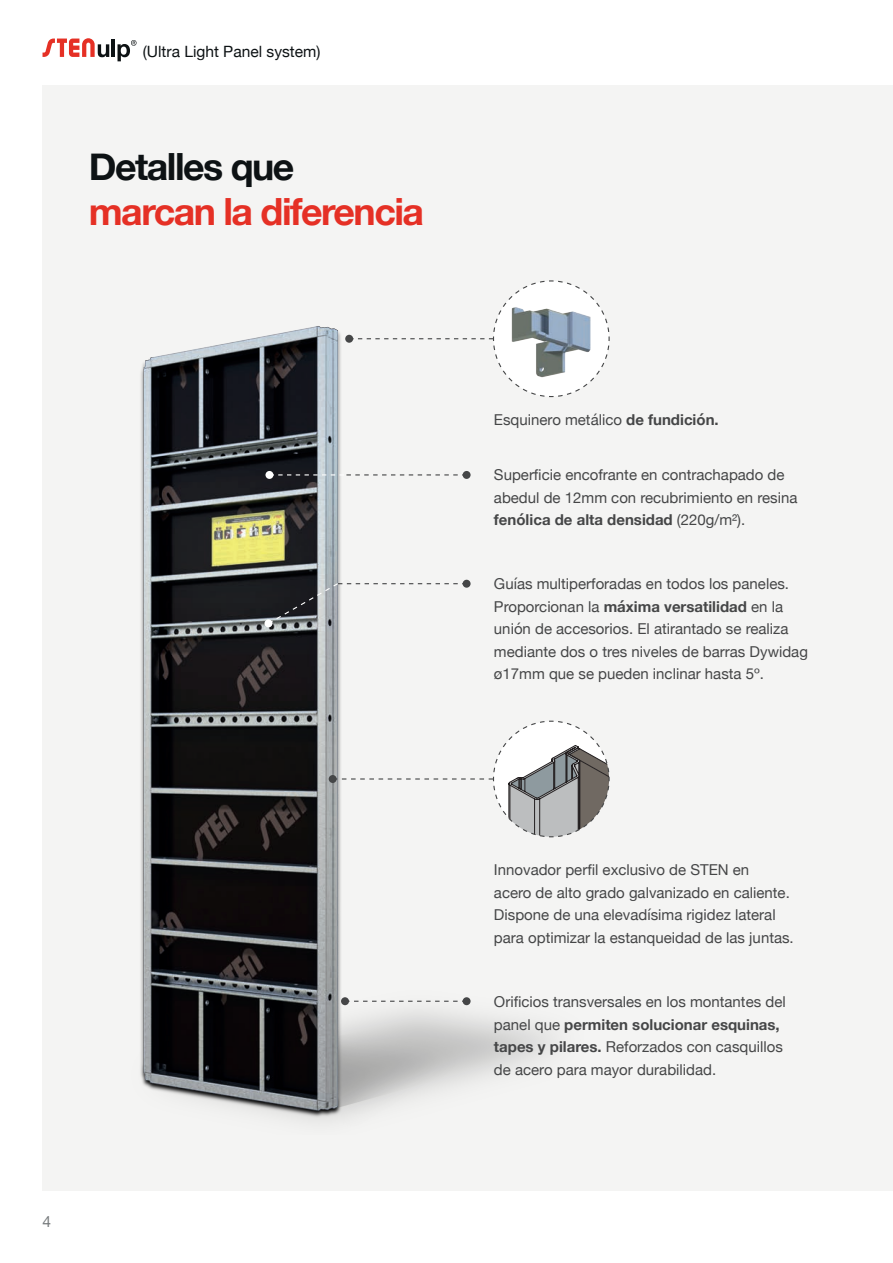
<style>
.page{position:relative;width:893px;height:1263px;background:#fff}
.page>*{position:absolute;margin:0;border:0;box-sizing:border-box;transform-origin:0 0}
.t1{font:700 37.5px "Helvetica Neue";letter-spacing:-.04em;color:#e53025}
.t2{font:700 37.5px "Helvetica Neue";letter-spacing:-.04em;color:#0d1214}
.t3{font:15.6px "Helvetica Neue";color:#0d1214}
.t4{font:15.6px "Helvetica Neue";color:#75797b}
.t5{font:15px/22.5px "Helvetica Neue";color:#454647}
.s1{font-weight:700}
</style>
<div class="page">
<div style="left:43px;top:85px;width:850px;height:1106px;background:#f4f4f3"></div>
<hr style="left:112px;top:40px;width:3px;height:17px;background:#0d1214">
<svg style="left:118px;top:40px;width:18px;height:21px"></svg>
<svg style="left:43px;top:38px;width:66px;height:19px"></svg>
<img style="left:140px;top:326px;width:414px;height:795px">
<svg style="left:349px;top:1001px;width:114px;height:1px"></svg>
<div style="left:341px;top:997px;width:8px;height:8px;background:#454647;border-radius:50%"></div>
<div style="left:463px;top:997px;width:8px;height:8px;background:#454647;border-radius:50%"></div>
<div style="left:463px;top:580px;width:8px;height:8px;background:#454647;border-radius:50%"></div>
<div style="left:463px;top:471px;width:8px;height:8px;background:#454647;border-radius:50%"></div>
<svg style="left:267px;top:582px;width:200px;height:43px"></svg>
<div style="left:264px;top:619px;width:8px;height:8px;background:#fff;border-radius:50%"></div>
<svg style="left:273px;top:474px;width:190px;height:1px"></svg>
<div style="left:265px;top:471px;width:8px;height:8px;background:#fff;border-radius:50%"></div>
<svg style="left:333px;top:720px;width:277px;height:118px"></svg>
<div style="left:329px;top:775px;width:8px;height:8px;background:#454647;border-radius:50%"></div>
<div style="left:345px;top:335px;width:8px;height:8px;background:#454647;border-radius:50%"></div>
<svg style="left:349px;top:280px;width:261px;height:118px"></svg>
<p class="t3" style="left:143px;top:40px;width:179px">(Ultra Light Panel system)</p>
<h1 class="t2" style="left:89px;top:137px;width:207px">Detalles que</h1>
<h1 class="t1" style="left:89px;top:182px;width:337px">marcan la diferencia</h1>
<p class="t4" style="left:43px;top:1210px;width:10px">4</p>
<p class="t5" style="left:494px;top:409px;width:226px">Esquinero metálico <span class="s1">de fundición.</span></p>
<p class="t5" style="left:494px;top:464px;width:305px">Superficie encofrante en contrachapado de abedul de 12mm con recubrimiento en resina <span class="s1">fenólica de alta densidad</span> (220g/m²).</p>
<p class="t5" style="left:494px;top:573px;width:315px">Guías multiperforadas en todos los paneles.<br>Proporcionan la <span class="s1">máxima versatilidad</span> en la unión de accesorios. El atirantado se realiza mediante dos o tres niveles de barras Dywidag ø17mm que se pueden inclinar hasta 5º.</p>
<p class="t5" style="left:494px;top:859px;width:301px">Innovador perfil exclusivo de STEN en<br>acero de alto grado galvanizado en caliente.<br>Dispone de una elevadísima rigidez lateral para optimizar la estanqueidad de las juntas.</p>
<p class="t5" style="left:494px;top:991px;width:293px">Orificios transversales en los montantes del panel que <span class="s1">permiten solucionar esquinas, tapes y pilares.</span> Reforzados con casquillos de acero para mayor durabilidad.</p>
</div>
